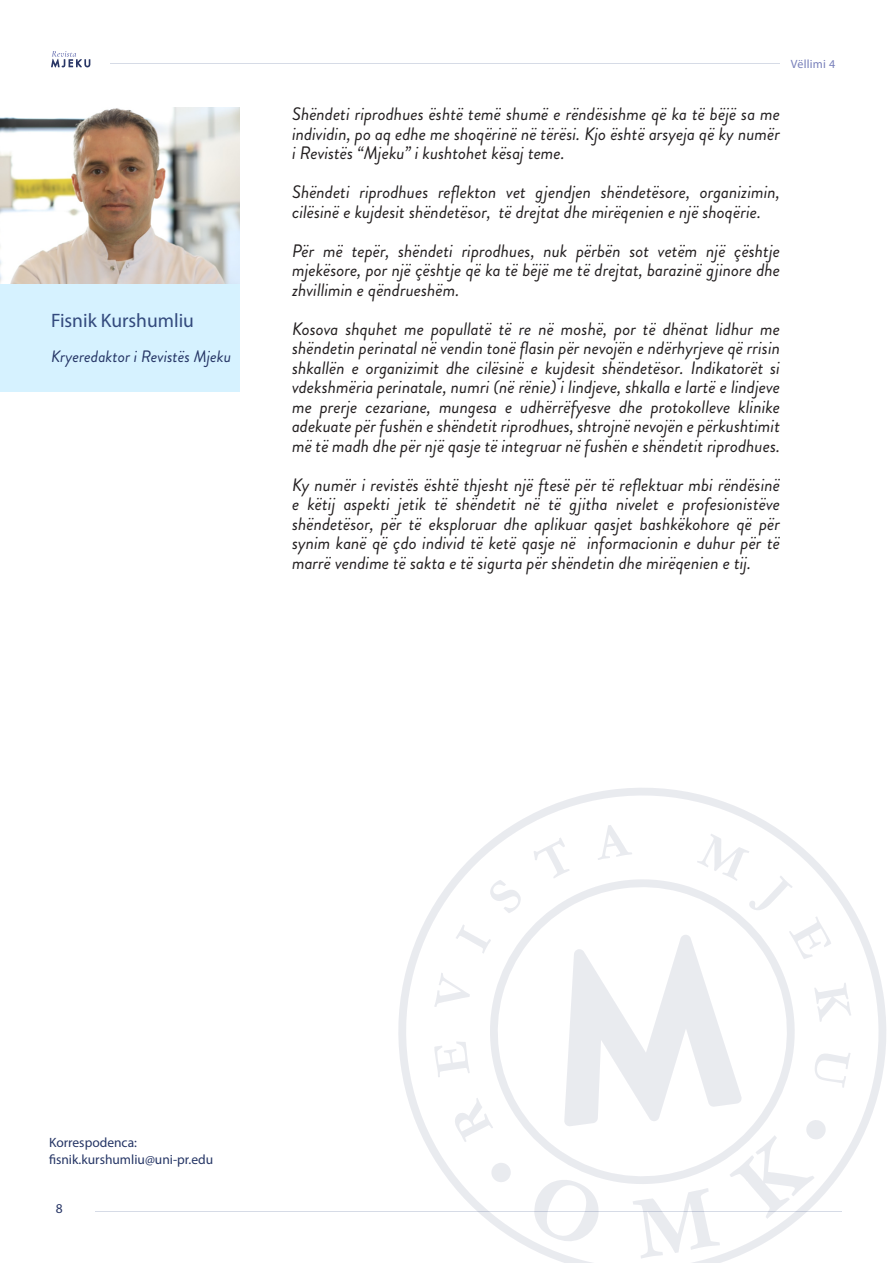
<style>
.page{position:relative;width:893px;height:1263px;background:#fff}
.page>*{position:absolute;margin:0;border:0;box-sizing:border-box;transform-origin:0 0}
.t1{font:19.5px "Myriad Pro";color:#334a7d}
.t2{font:italic 18px/19.5px "Brandon Grotesque";color:#231f20;text-align:justify}
.t3{font:italic 16.5px "Brandon Grotesque";color:#253565}
.t4{font:13.5px/16.2px "Myriad Pro";color:#253565}
.t5{font:13.5px "Myriad Pro";color:#273565}
.t6{font:12px "Myriad Pro";letter-spacing:.02em;color:#7880ba}
</style>
<div class="page">
<hr style="left:111px;top:63px;width:669px;height:1px;background:#d6dbe6">
<hr style="left:96px;top:1211px;width:746px;height:1px;background:#d6dbe6">
<svg style="left:51px;top:51px;width:39px;height:17px"></svg>
<div style="left:0;top:283px;width:240px;height:109px;background:#d6f2ff"></div>
<img style="left:0;top:108px;width:240px;height:175px">
<svg style="left:398px;top:788px;width:488px;height:475px"></svg>
<svg style="left:534px;top:916px;width:317px;height:342px"></svg>
<p class="t1" style="left:51px;top:308px;width:144px">Fisnik Kurshumliu</p>
<p class="t3" style="left:51px;top:345px;width:182px">Kryeredaktor i Revistës Mjeku</p>
<p class="t6" style="left:791px;top:57px;width:46px">Vëllimi 4</p>
<p class="t2" style="left:292px;top:105px;width:490px">Shëndeti riprodhues është temë shumë e rëndësishme që ka të bëjë sa me individin, po aq edhe me shoqërinë në tërësi. Kjo është arsyeja që ky numër i Revistës “Mjeku” i kushtohet kësaj teme.</p>
<p class="t2" style="left:292px;top:183px;width:489px">Shëndeti riprodhues reflekton vet gjendjen shëndetësore, organizimin, cilësinë e kujdesit shëndetësor, të drejtat dhe mirëqenien e një shoqërie.</p>
<p class="t2" style="left:292px;top:241px;width:489px">Për më tepër, shëndeti riprodhues, nuk përbën sot vetëm një çështje mjekësore, por një çështje që ka të bëjë me të drejtat, barazinë gjinore dhe zhvillimin e qëndrueshëm.</p>
<p class="t2" style="left:292px;top:319px;width:489px">Kosova shquhet me popullatë të re në moshë, por të dhënat lidhur me shëndetin perinatal në vendin tonë flasin për nevojën e ndërhyrjeve që rrisin shkallën e organizimit dhe cilësinë e kujdesit shëndetësor. Indikatorët si vdekshmëria perinatale, numri (në rënie) i lindjeve, shkalla e lartë e lindjeve me prerje cezariane, mungesa e udhërrëfyesve dhe protokolleve klinike adekuate për fushën e shëndetit riprodhues, shtrojnë nevojën e përkushtimit më të madh dhe për një qasje të integruar në fushën e shëndetit riprodhues.</p>
<p class="t2" style="left:292px;top:475px;width:489px">Ky numër i revistës është thjesht një ftesë për të reflektuar mbi rëndësinë e këtij aspekti jetik të shëndetit në të gjitha nivelet e profesionistëve shëndetësor, për të eksploruar dhe aplikuar qasjet bashkëkohore që për synim kanë që çdo individ të ketë qasje në informacionin e duhur për të marrë vendime të sakta e të sigurta për shëndetin dhe mirëqenien e tij.</p>
<p class="t4" style="left:49px;top:1134px;width:166px">Korrespodenca: fisnik.kurshumliu@uni-pr.edu</p>
<p class="t5" style="left:56px;top:1200px;width:8px">8</p>
</div>
